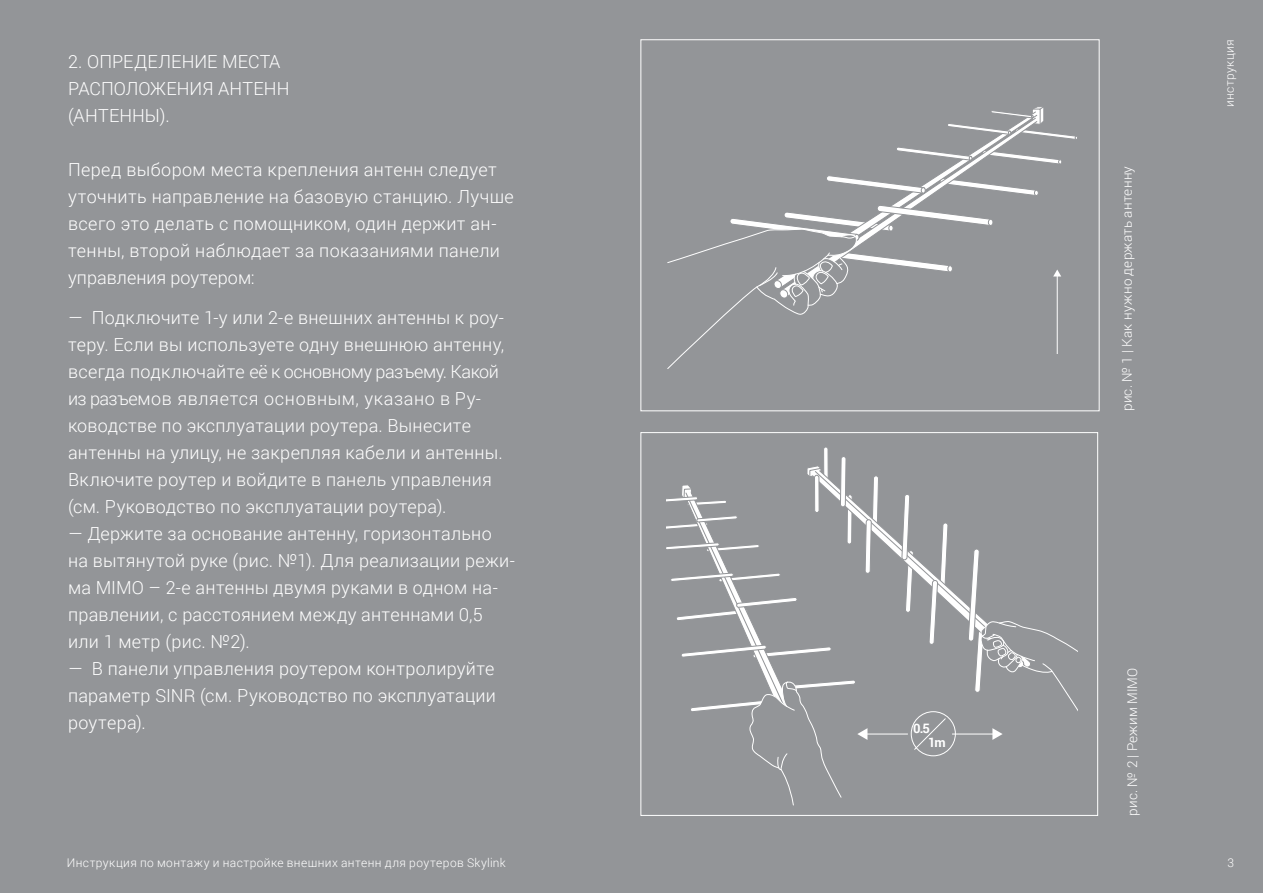
<style>
.page{position:relative;width:1263px;height:893px;background:#939598}
.page>*{position:absolute;margin:0;border:0;box-sizing:border-box;transform-origin:0 0}
.t1{font:300 18px/27px "Roboto";letter-spacing:.015em;color:#fff}
.t2{font:300 13.5px "Roboto";letter-spacing:.02em;color:#fff}
.t3{font:700 13.05px/14.5px "Roboto";color:#fff}
.t4{font:300 12px "Roboto";letter-spacing:.035em;color:#fff}
</style>
<div class="page">
<svg style="left:1037px;top:157px;width:25px;height:7px"></svg>
<svg style="left:893px;top:140px;width:144px;height:65px"></svg>
<svg style="left:948px;top:107px;width:129px;height:33px"></svg>
<svg style="left:896px;top:147px;width:76px;height:13px"></svg>
<svg style="left:827px;top:176px;width:98px;height:17px"></svg>
<svg style="left:667px;top:205px;width:326px;height:164px"></svg>
<hr style="left:1057px;top:275px;width:1px;height:79px;background:#fff">
<svg style="left:1053px;top:269px;width:8px;height:7px"></svg>
<svg style="left:667px;top:447px;width:411px;height:359px"></svg>
<p class="t1" style="left:68px;top:48px;width:223px">2. ОПРЕДЕЛЕНИЕ МЕСТА<br>РАСПОЛОЖЕНИЯ АНТЕНН (АНТЕННЫ).</p>
<p class="t1" style="left:68px;top:156px;width:447px">Перед выбором места крепления антенн следует уточнить направление на базовую станцию. Лучше всего это делать с помощником, один держит ан&shy;тенны, второй наблюдает за показаниями панели управления роутером:</p>
<p class="t1" style="left:68px;top:304px;width:438px">— Подключите 1-у или 2-е внешних антенны к роу&shy;теру. Если вы используете одну внешнюю антенну, всегда подключайте её к основному разъему. Какой из разъемов является основным, указано в Ру&shy;ководстве по эксплуатации роутера. Вынесите антенны на улицу, не закрепляя кабели и антенны.<br>Включите роутер и войдите в панель управления (см. Руководство по эксплуатации роутера).</p>
<p class="t1" style="left:68px;top:520px;width:449px">— Держите за основание антенну, горизонтально на вытянутой руке (рис. №1). Для реализации режи&shy;ма MIMO – 2-е антенны двумя руками в одном на&shy;правлении, с расстоянием между антеннами 0,5 или 1 метр (рис. №2).</p>
<p class="t1" style="left:68px;top:655px;width:430px;text-align:justify">— В панели управления роутером контролируйте параметр SINR (см. Руководство по эксплуатации роутера).</p>
<p class="t3" style="left:928px;top:721px;width:19px;text-indent:-15px">0.5<br>1m</p>
<p class="t2" style="left:1119px;top:411px;width:247px;rotate:-90deg">рис. № 1 | Как нужно держать антенну</p>
<p class="t4" style="left:1223px;top:107px;width:70px;rotate:-90deg">инструкция</p>
<p class="t2" style="left:1124px;top:816px;width:149px;rotate:-90deg">рис. № 2 | Режим MIMO</p>
<p class="t4" style="left:67px;top:856px;width:440px">Инструкция по монтажу и настройке внешних антенн для роутеров Skylink</p>
<p class="t4" style="left:1227px;top:856px;width:8px">3</p>
</div>
